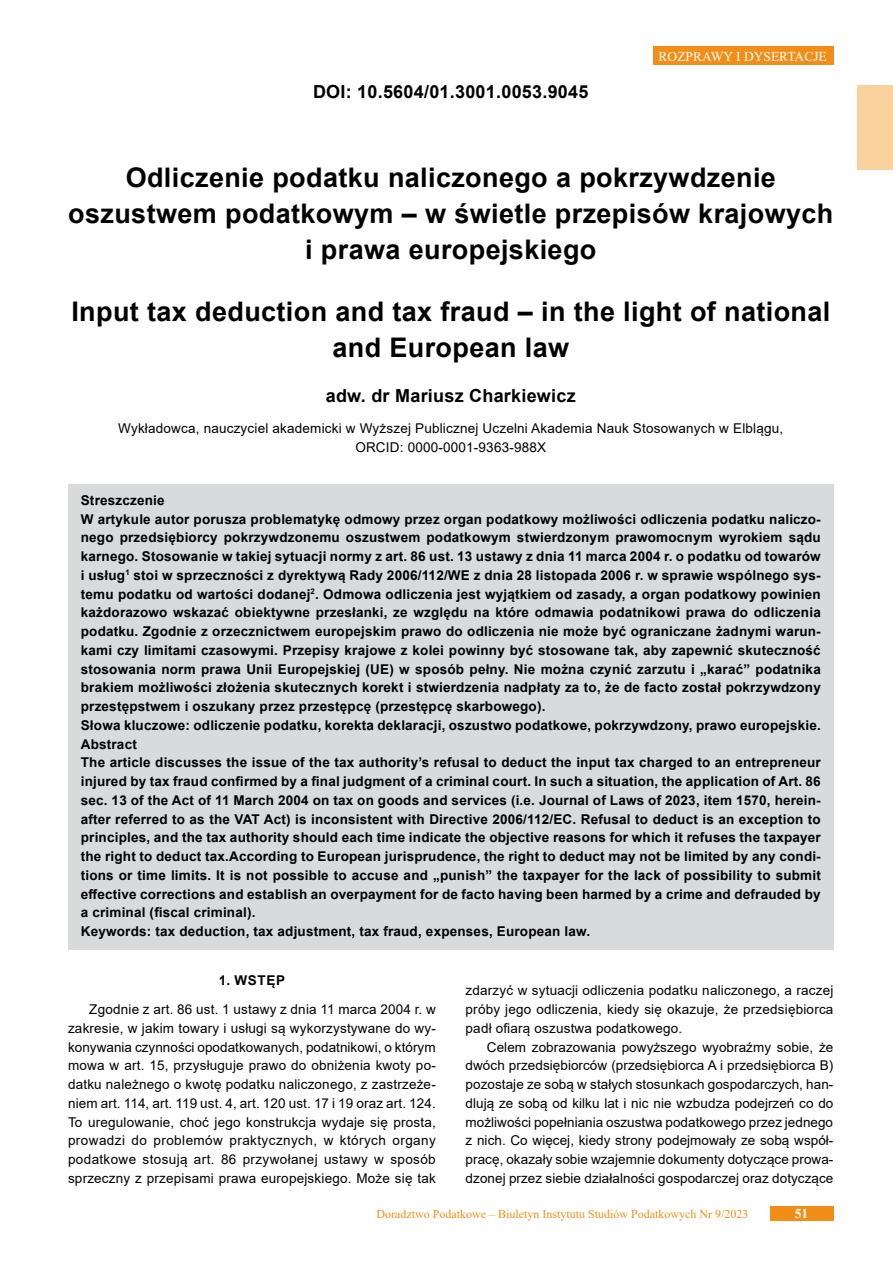
<style>
.page{position:relative;width:893px;height:1263px;background:#fff}
.page>*{position:absolute;margin:0;border:0;box-sizing:border-box;transform-origin:0 0}
.tytul{font:700 27px/36px "Arial";letter-spacing:.015em;color:#000;text-align:center}
.doi{font:700 18px "Arial";letter-spacing:.015em;color:#000}
.autor1{font:700 18px "Arial";letter-spacing:.015em;color:#000}
.lead{font:700 13.5px/18.8px "Arial";letter-spacing:.015em;color:#000;text-align:justify}
.tekst{font:13.5px/18.8px "Arial";letter-spacing:.015em;color:#000;text-align:justify}
.inf_o_autorze{font:13.5px/18.8px "Arial";letter-spacing:.015em;color:#000;text-align:center}
.t1{font:13.5px "Times New Roman";color:#fff}
.Srodtytul{font:700 13.5px "Arial";letter-spacing:.05em;color:#000}
.t2{font:700 13.5px "Times New Roman";color:#fff}
.t3{font:12px "Times New Roman";color:#f18e18}
</style>
<div class="page">
<div style="left:770px;top:1205px;width:63px;height:15px;background:#f18e18"></div>
<div style="left:653px;top:46px;width:180px;height:19px;background:#f18e18"></div>
<div style="left:857px;top:85px;width:36px;height:85px;background:#fad29e"></div>
<div style="left:68px;top:484px;width:765px;height:34px;background:#d8dadc"></div>
<div style="left:68px;top:503px;width:765px;height:222px;background:#d8dadc"></div>
<div style="left:68px;top:709px;width:765px;height:34px;background:#d8dadc"></div>
<div style="left:68px;top:728px;width:765px;height:34px;background:#d8dadc"></div>
<div style="left:68px;top:747px;width:765px;height:184px;background:#d8dadc"></div>
<div style="left:68px;top:916px;width:765px;height:34px;background:#d8dadc"></div>
<p class="doi" style="left:313px;top:79px;width:277px">DOI: 10.5604/01.3001.0053.9045</p>
<p class="t1" style="left:659px;top:47px;width:170px">ROZPRAWY I DYSERTACJE</p>
<p class="tytul" style="left:68px;top:160px;width:767px">Odliczenie podatku naliczonego a pokrzywdzenie oszustwem podatkowym – w świetle przepisów krajowych i prawa europejskiego</p>
<p class="tytul" style="left:71px;top:294px;width:760px">Input tax deduction and tax fraud – in the light of national and European law</p>
<p class="autor1" style="left:326px;top:383px;width:251px">adw. dr Mariusz Charkiewicz</p>
<p class="inf_o_autorze" style="left:118px;top:419px;width:666px">Wykładowca, nauczyciel akademicki w Wyższej Publicznej Uczelni Akademia Nauk Stosowanych w Elblągu,<br>ORCID: 0000-0001-9363-988X</p>
<p class="lead" style="left:81px;top:491px;width:85px">Streszczenie</p>
<p class="lead" style="left:81px;top:510px;width:741px">W artykule autor porusza problematykę odmowy przez organ podatkowy możliwości odliczenia podatku naliczo&shy;nego przedsiębiorcy pokrzywdzonemu oszustwem podatkowym stwierdzonym prawomocnym wyrokiem sądu karnego. Stosowanie w takiej sytuacji normy z art. 86 ust. 13 ustawy z dnia 11 marca 2004 r. o podatku od towarów i usług<sup>1</sup> stoi w sprzeczności z dyrektywą Rady 2006/112/WE z dnia 28 listopada 2006 r. w sprawie wspólnego sys&shy;temu podatku od wartości dodanej<sup>2</sup>. Odmowa odliczenia jest wyjątkiem od zasady, a organ podatkowy powinien każdorazowo wskazać obiektywne przesłanki, ze względu na które odmawia podatnikowi prawa do odliczenia podatku. Zgodnie z orzecznictwem europejskim prawo do odliczenia nie może być ograniczane żadnymi warun&shy;kami czy limitami czasowymi. Przepisy krajowe z kolei powinny być stosowane tak, aby zapewnić skuteczność stosowania norm prawa Unii Europejskiej (UE) w sposób pełny. Nie można czynić zarzutu i „karać” podatnika brakiem możliwości złożenia skutecznych korekt i stwierdzenia nadpłaty za to, że de facto został pokrzywdzony przestępstwem i oszukany przez przestępcę (przestępcę skarbowego).</p>
<p class="lead" style="left:81px;top:716px;width:742px">Słowa kluczowe: odliczenie podatku, korekta deklaracji, oszustwo podatkowe, pokrzywdzony, prawo europejskie.</p>
<p class="lead" style="left:81px;top:735px;width:58px">Abstract</p>
<p class="lead" style="left:81px;top:753px;width:742px">The article discusses the issue of the tax authority’s refusal to deduct the input tax charged to an entrepreneur injured by tax fraud confirmed by a final judgment of a criminal court. In such a situation, the application of Art. 86 sec. 13 of the Act of 11 March 2004 on tax on goods and services (i.e. Journal of Laws of 2023, item 1570, herein&shy;after referred to as the VAT Act) is inconsistent with Directive 2006/112/EC. Refusal to deduct is an exception to principles, and the tax authority should each time indicate the objective reasons for which it refuses the taxpayer the right to deduct tax.According to European jurisprudence, the right to deduct may not be limited by any condi&shy;tions or time limits. It is not possible to accuse and „punish” the taxpayer for the lack of possibility to submit effective corrections and establish an overpayment for de facto having been harmed by a crime and defrauded by a criminal (fiscal criminal).</p>
<p class="lead" style="left:81px;top:922px;width:511px">Keywords: tax deduction, tax adjustment, tax fraud, expenses, European law.</p>
<p class="Srodtytul" style="left:219px;top:970px;width:68px">1. WSTĘP</p>
<p class="tekst" style="left:68px;top:1000px;width:369px;text-indent:21px">Zgodnie z art. 86 ust. 1 ustawy z dnia 11 marca 2004 r. w zakresie, w jakim towary i usługi są wykorzystywane do wy&shy;konywania czynności opodatkowanych, podatnikowi, o którym mowa w art. 15, przysługuje prawo do obniżenia kwoty po&shy;datku należnego o kwotę podatku naliczonego, z zastrzeże&shy;niem art. 114, art. 119 ust. 4, art. 120 ust. 17 i 19 oraz art. 124.<br>To uregulowanie, choć jego konstrukcja wydaje się prosta, prowadzi do problemów praktycznych, w których organy podatkowe stosują art. 86 przywołanej ustawy w sposób sprzeczny z przepisami prawa europejskiego. Może się tak</p>
<p class="tekst" style="left:466px;top:981px;width:369px">zdarzyć w sytuacji odliczenia podatku naliczonego, a raczej próby jego odliczenia, kiedy się okazuje, że przedsiębiorca padł ofiarą oszustwa podatkowego.</p>
<p class="tekst" style="left:466px;top:1037px;width:369px;text-indent:21px">Celem zobrazowania powyższego wyobraźmy sobie, że dwóch przedsiębiorców (przedsiębiorca A i przedsiębiorca B) pozostaje ze sobą w stałych stosunkach gospodarczych, han&shy;dlują ze sobą od kilku lat i nic nie wzbudza podejrzeń co do możliwości popełniania oszustwa podatkowego przez jednego z nich. Co więcej, kiedy strony podejmowały ze sobą współ&shy;pracę, okazały sobie wzajemnie dokumenty dotyczące prowa&shy;dzonej przez siebie działalności gospodarczej oraz dotyczące</p>
<p class="t3" style="left:376px;top:1205px;width:373px">Doradztwo Podatkowe – Biuletyn Instytutu Studiów Podatkowych Nr 9/2023</p>
<p class="t2" style="left:795px;top:1204px;width:15px">51</p>
</div>
